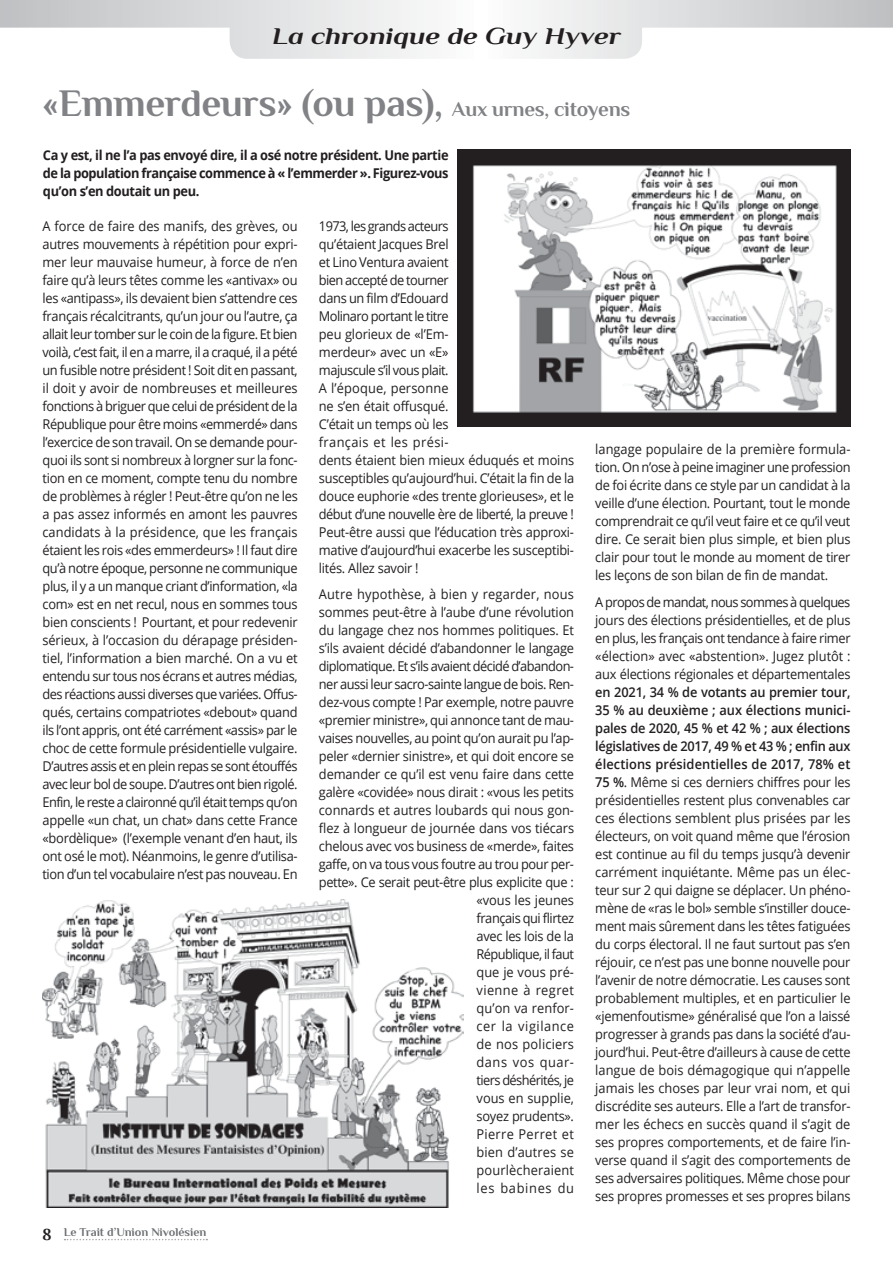
<style>
.page{position:relative;width:893px;height:1263px;background:#fff}
.page>*{position:absolute;margin:0;border:0;box-sizing:border-box;transform-origin:0 0}
.t1{font:700 39px "Philosopher";letter-spacing:-.01em;color:#808285}
.t2{font:italic 700 24px "Philosopher";color:#231f20;scale:1.2 1}
.t3{font:13.5px/18px "Open Sans";letter-spacing:-.02em;color:#231f20;text-align:justify;scale:.95 1}
.t4{font:700 13.5px/18px "Open Sans";letter-spacing:-.035em;color:#231f20;text-align:justify;scale:.95 1}
.t5{font:700 12px "Philosopher";color:#6d6f71}
.s1{font-size:21px}
.s2{font-size:16.5px;color:#231f20}
.s3{font-weight:600}
</style>
<div class="page">
<svg style="left:65px;top:1239px;width:142px;height:1px"></svg>
<svg style="left:0;top:0;width:893px;height:59px"></svg>
<img style="left:43px;top:900px;width:421px;height:308px">
<img style="left:457px;top:149px;width:393px;height:278px">
<h2 class="t2" style="left:272px;top:19px;width:292px">La chronique de Guy Hyver</h2>
<h1 class="t1" style="left:43px;top:77px;width:589px">«Emmerdeurs» (ou pas), <span class="s1">Aux urnes, citoyens</span></h1>
<p class="t4" style="left:43px;top:145px;width:429px">Ca y est, il ne l’a pas envoyé dire, il a osé notre président. Une partie de la population française commence à « l’emmerder ». Figurez-vous qu’on s’en doutait un peu.</p>
<p class="t3" style="left:43px;top:216px;width:270px">A force de faire des manifs, des grèves, ou autres mouvements à répétition pour expri&shy;mer leur mauvaise humeur, à force de n’en faire qu’à leurs têtes comme les «antivax» ou les «antipass», ils devaient bien s’attendre ces français récalcitrants, qu’un jour ou l’autre, ça allait leur tomber sur le coin de la figure. Et bien voilà, c’est fait, il en a marre, il a craqué, il a pété un fusible notre président ! Soit dit en passant, il doit y avoir de nombreuses et meilleures fonctions à briguer que celui de président de la République pour être moins «emmerdé» dans l’exercice de son travail. On se demande pour&shy;quoi ils sont si nombreux à lorgner sur la fonc&shy;tion en ce moment, compte tenu du nombre de problèmes à régler ! Peut-être qu’on ne les a pas assez informés en amont les pauvres candidats à la présidence, que les français étaient les rois «des emmerdeurs» ! Il faut dire qu’à notre époque, personne ne communique plus, il y a un manque criant d’information, «la com» est en net recul, nous en sommes tous bien conscients ! Pourtant, et pour redevenir sérieux, à l’occasion du dérapage présiden&shy;tiel, l’information a bien marché. On a vu et entendu sur tous nos écrans et autres médias, des réactions aussi diverses que variées. Offus&shy;qués, certains compatriotes «debout» quand ils l’ont appris, ont été carrément «assis» par le choc de cette formule présidentielle vulgaire.<br>D’autres assis et en plein repas se sont étouffés avec leur bol de soupe. D’autres ont bien rigolé.<br>Enfin, le reste a claironné qu’il était temps qu’on appelle «un chat, un chat» dans cette France «bordèlique» (l’exemple venant d’en haut, ils ont osé le mot). Néanmoins, le genre d’utilisa&shy;tion d’un tel vocabulaire n’est pas nouveau. En</p>
<p class="t3" style="left:319px;top:216px;width:270px;text-align:left">1973, les grands acteurs<br>qu’étaient Jacques Brel<br>et Lino Ventura avaient<br>bien accepté de tourner<br>dans un film d’Edouard<br>Molinaro portant le titre<br>peu glorieux de «l’Em-<br>merdeur» avec un «E»<br>majuscule s’il vous plait.<br>A l’époque, personne<br>ne s’en était offusqué.<br>C’était un temps où les<br>français et les prési-<br>dents étaient bien mieux éduqués et moins susceptibles qu’aujourd’hui. C’était la fin de la douce euphorie «des trente glorieuses», et le début d’une nouvelle ère de liberté, la preuve !<br>Peut-être aussi que l’éducation très approxi&shy;mative d’aujourd’hui exacerbe les susceptibi&shy;lités. Allez savoir !</p>
<p class="t3" style="left:319px;top:585px;width:270px;text-align:right">Autre hypothèse, à bien y regarder, nous sommes peut-être à l’aube d’une révolution du langage chez nos hommes politiques. Et s’ils avaient décidé d’abandonner le langage diplomatique. Et s’ils avaient décidé d’abandon&shy;ner aussi leur sacro-sainte langue de bois. Ren&shy;dez-vous compte ! Par exemple, notre pauvre «premier ministre», qui annonce tant de mau&shy;vaises nouvelles, au point qu’on aurait pu l’ap&shy;peler «dernier sinistre», et qui doit encore se demander ce qu’il est venu faire dans cette galère «covidée» nous dirait : «vous les petits connards et autres loubards qui nous gon&shy;flez à longueur de journée dans vos tiécars chelous avec vos business de «merde», faites gaffe, on va tous vous foutre au trou pour per&shy;pette». Ce serait peut-être plus explicite que : «vous les jeunes<br>français qui flirtez<br>avec les lois de la<br>République, il faut<br>que je vous pré-<br>vienne à regret<br>qu’on va renfor-<br>cer la vigilance<br>de nos policiers<br>dans vos quar-<br>tiers déshérités, je<br>vous en supplie,<br>soyez prudents».<br>Pierre Perret et<br>bien d’autres se<br>pourlècheraient<br>les babines du</p>
<p class="t5" style="left:43px;top:1224px;width:165px"><span class="s2">8</span> Le Trait d’Union Nivolésien</p>
<p class="t3" style="left:595px;top:440px;width:270px">langage populaire de la première formula&shy;tion. On n’ose à peine imaginer une profession de foi écrite dans ce style par un candidat à la veille d’une élection. Pourtant, tout le monde comprendrait ce qu’il veut faire et ce qu’il veut dire. Ce serait bien plus simple, et bien plus clair pour tout le monde au moment de tirer les leçons de son bilan de fin de mandat.</p>
<p class="t3" style="left:595px;top:592px;width:270px">A propos de mandat, nous sommes à quelques jours des élections présidentielles, et de plus en plus, les français ont tendance à faire rimer «élection» avec «abstention». Jugez plutôt : aux élections régionales et départementales</p>
<p class="t3" style="left:595px;top:682px;width:270px"><span class="s3">en 2021, 34 % de votants au premier tour, 35 % au deuxième ; aux élections munici&shy;pales de 2020, 45 % et 42 % ; aux élections législatives de 2017, 49 % et 43 % ; enfin aux élections présidentielles de 2017, 78% et 75 %</span>. Même si ces derniers chiffres pour les présidentielles restent plus convenables car ces élections semblent plus prisées par les électeurs, on voit quand même que l’érosion est continue au fil du temps jusqu’à devenir carrément inquiétante. Même pas un élec&shy;teur sur 2 qui daigne se déplacer. Un phéno&shy;mène de «ras le bol» semble s’instiller douce&shy;ment mais sûrement dans les têtes fatiguées du corps électoral. Il ne faut surtout pas s’en réjouir, ce n’est pas une bonne nouvelle pour l’avenir de notre démocratie. Les causes sont probablement multiples, et en particulier le «jemenfoutisme» généralisé que l’on a laissé progresser à grands pas dans la société d’au&shy;jourd’hui. Peut-être d’ailleurs à cause de cette langue de bois démagogique qui n’appelle jamais les choses par leur vrai nom, et qui discrédite ses auteurs. Elle a l’art de transfor&shy;mer les échecs en succès quand il s’agit de ses propres comportements, et de faire l’in&shy;verse quand il s’agit des comportements de ses adversaires politiques. Même chose pour ses propres promesses et ses propres bilans</p>
</div>
